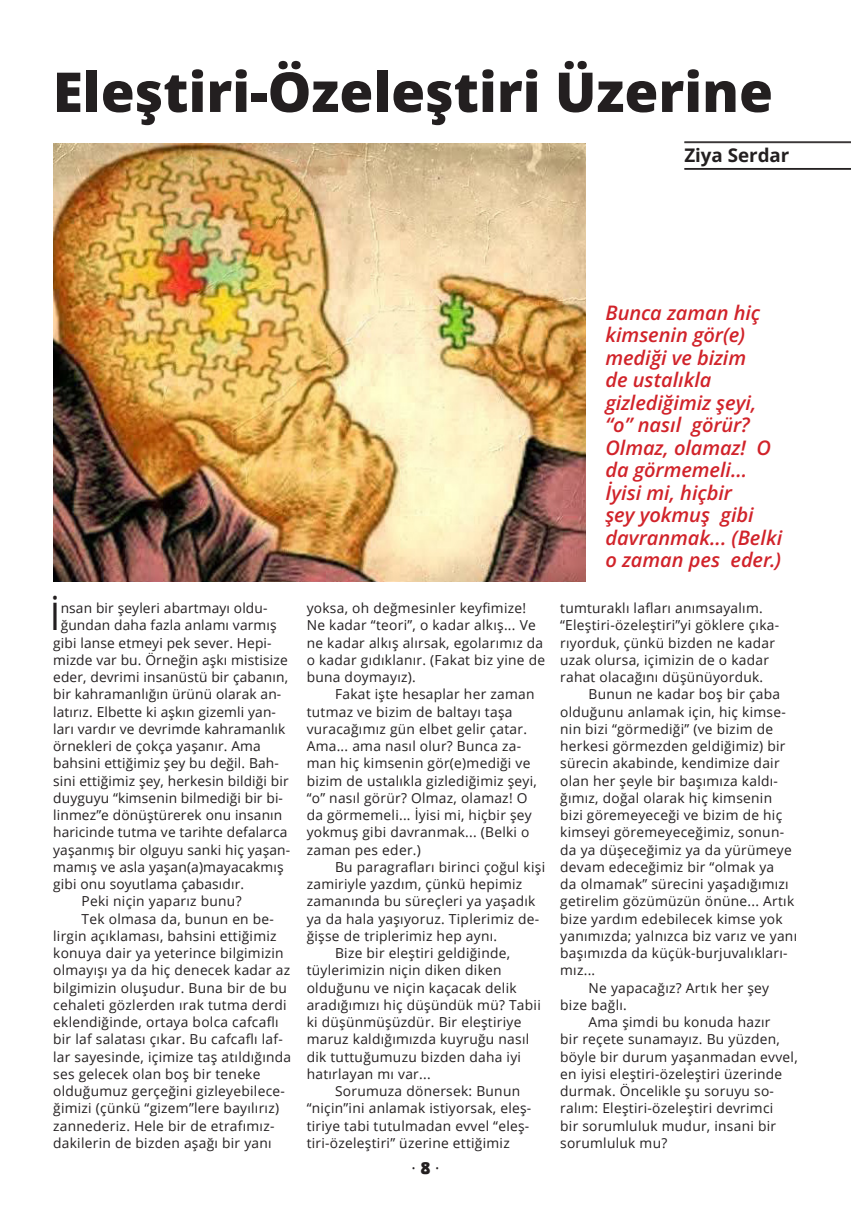
<style>
.page{position:relative;width:851px;height:1205px;background:#fff}
.page>*{position:absolute;margin:0;border:0;box-sizing:border-box;transform-origin:0 0}
.t1{font:800 55px "Open Sans";color:#231f20}
.t2{font:37.88px "Open Sans";color:#231f20}
.Normal__Web{font:italic 600 20px/22.5px "Open Sans";letter-spacing:-.005em;color:#d1232a}
.MB_icyazi{font:700 18.75px "Open Sans";color:#231f20}
.t3{font:16.25px "Open Sans";color:#231f20}
.t4{font:13.75px/17.2px "Open Sans";letter-spacing:.02em;color:#231f20}
.s1{font-family:"Revue BT"}
</style>
<div class="page">
<img style="left:53px;top:144px;width:532px;height:437px">
<hr style="left:684px;top:142px;width:166px;height:1px;background:#231f20">
<hr style="left:684px;top:168px;width:166px;height:1px;background:#231f20">
<hr style="left:684px;top:169px;width:166px;height:1px;background:#231f20">
<p class="t1" style="left:53px;top:50px;width:721px">Eleştiri-Özeleştiri Üzerine</p>
<p class="MB_icyazi" style="left:684px;top:142px;width:107px">Ziya Serdar</p>
<p class="t2" style="left:50px;top:590px;width:12px">İ</p>
<p class="t4" style="left:61px;top:599px;width:208px">nsan bir şeyleri abartmayı oldu-</p>
<p class="t4" style="left:61px;top:616px;width:217px">ğundan daha fazla anlamı varmış</p>
<p class="t4" style="left:53px;top:633px;width:220px">gibi lanse etmeyi pek sever. Hepi-</p>
<p class="t4" style="left:53px;top:651px;width:236px">mizde var bu. Örneğin aşkı mistisize</p>
<p class="t4" style="left:53px;top:668px;width:236px">eder, devrimi insanüstü bir çabanın,</p>
<p class="t4" style="left:53px;top:685px;width:229px">bir kahramanlığın ürünü olarak an-</p>
<p class="t4" style="left:53px;top:702px;width:224px">latırız. Elbette ki aşkın gizemli yan-</p>
<p class="t4" style="left:53px;top:720px;width:234px">ları vardır ve devrimde kahramanlık</p>
<p class="t4" style="left:53px;top:737px;width:209px">örnekleri de çokça yaşanır. Ama</p>
<p class="t4" style="left:53px;top:754px;width:227px">bahsini ettiğimiz şey bu değil. Bah-</p>
<p class="t4" style="left:53px;top:771px;width:237px">sini ettiğimiz şey, herkesin bildiği bir</p>
<p class="t4" style="left:53px;top:789px;width:231px">duyguyu “kimsenin bilmediği bir bi-</p>
<p class="t4" style="left:53px;top:806px;width:231px">linmez”e dönüştürerek onu insanın</p>
<p class="t4" style="left:53px;top:823px;width:236px">haricinde tutma ve tarihte defalarca</p>
<p class="t4" style="left:53px;top:840px;width:238px">yaşanmış bir olguyu sanki hiç yaşan-</p>
<p class="t4" style="left:53px;top:858px;width:232px">mamış ve asla yaşan(a)mayacakmış</p>
<p class="t4" style="left:53px;top:875px;width:192px">gibi onu soyutlama çabasıdır.</p>
<p class="t4" style="left:81px;top:892px;width:161px">Peki niçin yaparız bunu?</p>
<p class="t4" style="left:53px;top:909px;width:239px;text-indent:28px">Tek olmasa da, bunun en be&shy;lirgin açıklaması, bahsini ettiğimiz konuya dair ya yeterince bilgimizin olmayışı ya da hiç denecek kadar az bilgimizin oluşudur. Buna bir de bu cehaleti gözlerden ırak tutma derdi eklendiğinde, ortaya bolca cafcaflı bir laf salatası çıkar. Bu cafcaflı laf&shy;lar sayesinde, içimize taş atıldığında ses gelecek olan boş bir teneke olduğumuz gerçeğini gizleyebilece&shy;ğimizi (çünkü “gizem”lere bayılırız) zannederiz. Hele bir de etrafımız&shy;dakilerin de bizden aşağı bir yanı</p>
<p class="t4" style="left:306px;top:599px;width:240px">yoksa, oh değmesinler keyfimize!<br>Ne kadar “teori”, o kadar alkış... Ve ne kadar alkış alırsak, egolarımız da o kadar gıdıklanır. (Fakat biz yine de buna doymayız).</p>
<p class="t4" style="left:306px;top:685px;width:232px;text-indent:28px">Fakat işte hesaplar her zaman tutmaz ve bizim de baltayı taşa vuracağımız gün elbet gelir çatar.<br>Ama... ama nasıl olur? Bunca za&shy;man hiç kimsenin gör(e)mediği ve bizim de ustalıkla gizlediğimiz şeyi, “o” nasıl görür? Olmaz, olamaz! O da görmemeli... İyisi mi, hiçbir şey yokmuş gibi davranmak... (Belki o zaman pes eder.)</p>
<p class="t4" style="left:306px;top:858px;width:240px;text-indent:28px">Bu paragrafları birinci çoğul kişi zamiriyle yazdım, çünkü hepimiz zamanında bu süreçleri ya yaşadık ya da hala yaşıyoruz. Tiplerimiz de&shy;ğişse de triplerimiz hep aynı.</p>
<p class="t4" style="left:306px;top:944px;width:236px;text-indent:28px">Bize bir eleştiri geldiğinde, tüylerimizin niçin diken diken olduğunu ve niçin kaçacak delik aradığımızı hiç düşündük mü? Tabii ki düşünmüşüzdür. Bir eleştiriye maruz kaldığımızda kuyruğu nasıl dik tuttuğumuzu bizden daha iyi hatırlayan mı var...</p>
<p class="t4" style="left:306px;top:1082px;width:226px;text-indent:28px">Sorumuza dönersek: Bunun “niçin”ini anlamak istiyorsak, eleş&shy;tiriye tabi tutulmadan evvel “eleş&shy;tiri-özeleştiri” üzerine ettiğimiz</p>
<p class="t3" style="left:411px;top:1157px;width:29px">· <span class="s1">8</span> ·</p>
<p class="Normal__Web" style="left:605px;top:300px;width:178px">Bunca zaman hiç kimsenin gör(e) mediği ve bizim<br>de ustalıkla gizlediğimiz şeyi, “o” nasıl görür?<br>Olmaz, olamaz! O da görmemeli...<br>İyisi mi, hiçbir<br>şey yokmuş gibi davranmak... (Belki o zaman pes eder.)</p>
<p class="t4" style="left:560px;top:599px;width:220px">tumturaklı lafları anımsayalım. “Eleştiri-özeleştiri”yi göklere çıka&shy;rıyorduk, çünkü bizden ne kadar uzak olursa, içimizin de o kadar rahat olacağını düşünüyorduk.</p>
<p class="t4" style="left:560px;top:685px;width:238px;text-indent:28px">Bunun ne kadar boş bir çaba olduğunu anlamak için, hiç kimse&shy;nin bizi “görmediği” (ve bizim de herkesi görmezden geldiğimiz) bir sürecin akabinde, kendimize dair olan her şeyle bir başımıza kaldı&shy;ğımız, doğal olarak hiç kimsenin bizi göremeyeceği ve bizim de hiç kimseyi göremeyeceğimiz, sonun&shy;da ya düşeceğimiz ya da yürümeye devam edeceğimiz bir “olmak ya<br>da olmamak” sürecini yaşadığımızı getirelim gözümüzün önüne... Artık bize yardım edebilecek kimse yok yanımızda; yalnızca biz varız ve yanı başımızda da küçük-burjuvalıkları&shy;mız...</p>
<p class="t4" style="left:560px;top:978px;width:210px;text-indent:28px">Ne yapacağız? Artık her şey bize bağlı.</p>
<p class="t4" style="left:560px;top:1013px;width:239px;text-indent:28px">Ama şimdi bu konuda hazır<br>bir reçete sunamayız. Bu yüzden, böyle bir durum yaşanmadan evvel, en iyisi eleştiri-özeleştiri üzerinde durmak. Öncelikle şu soruyu so&shy;ralım: Eleştiri-özeleştiri devrimci<br>bir sorumluluk mudur, insani bir sorumluluk mu?</p>
</div>
